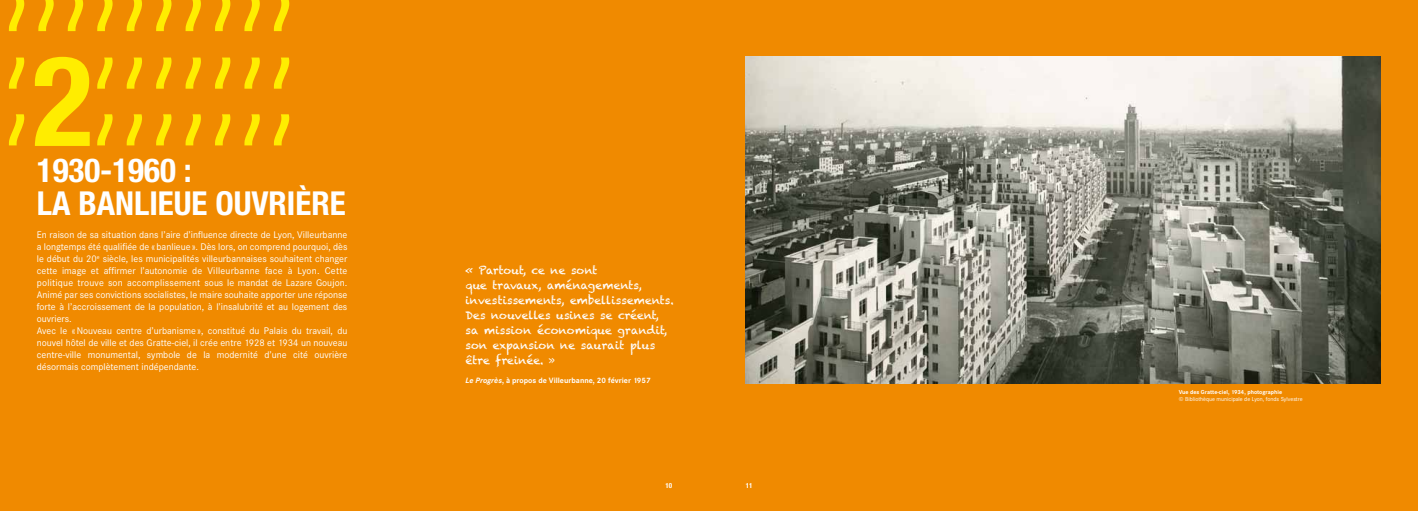
<style>
.page{position:relative;width:1418px;height:511px;background:#fff}
.page>*{position:absolute;margin:0;border:0;box-sizing:border-box;transform-origin:0 0}
.t1{font:700 condensed 125.7px "Helvetica Neue";color:#ffed00}
.t2{font:700 condensed 33px/33px "Helvetica Neue";color:#fff}
.t3{font:11px/15px "Chalkduster";color:#fff}
.t4{font:10px/12px "Corporate S";color:#fff}
.t5{font:700 8px "Corporate S";color:#fff}
.t6{font:700 condensed 7px "Helvetica Neue";color:#fff}
.t7{font:6px "Corporate S";color:#fff}
.t8{font:700 6px "Corporate S";color:#fff}
.s1{font-style:italic}
</style>
<div class="page">
<div style="left:0;top:0;width:709px;height:510px;background:#f08a00"></div>
<div style="left:709px;top:0;width:708px;height:510px;background:#f08a00"></div>
<svg style="left:9px;top:57px;width:15px;height:32px"></svg>
<svg style="left:97px;top:57px;width:16px;height:32px"></svg>
<svg style="left:127px;top:57px;width:15px;height:32px"></svg>
<svg style="left:156px;top:57px;width:15px;height:32px"></svg>
<svg style="left:185px;top:57px;width:16px;height:32px"></svg>
<svg style="left:215px;top:57px;width:15px;height:32px"></svg>
<svg style="left:244px;top:57px;width:16px;height:32px"></svg>
<svg style="left:274px;top:57px;width:15px;height:32px"></svg>
<svg style="left:9px;top:0;width:15px;height:31px"></svg>
<svg style="left:38px;top:0;width:16px;height:31px"></svg>
<svg style="left:68px;top:0;width:15px;height:31px"></svg>
<svg style="left:97px;top:0;width:16px;height:31px"></svg>
<svg style="left:127px;top:0;width:15px;height:31px"></svg>
<svg style="left:156px;top:0;width:15px;height:31px"></svg>
<svg style="left:185px;top:0;width:16px;height:31px"></svg>
<svg style="left:215px;top:0;width:15px;height:31px"></svg>
<svg style="left:244px;top:0;width:16px;height:31px"></svg>
<svg style="left:274px;top:0;width:15px;height:31px"></svg>
<svg style="left:9px;top:114px;width:15px;height:31px"></svg>
<svg style="left:97px;top:114px;width:16px;height:31px"></svg>
<svg style="left:127px;top:114px;width:15px;height:31px"></svg>
<svg style="left:156px;top:114px;width:15px;height:31px"></svg>
<svg style="left:185px;top:114px;width:16px;height:31px"></svg>
<svg style="left:215px;top:114px;width:15px;height:31px"></svg>
<svg style="left:244px;top:114px;width:16px;height:31px"></svg>
<svg style="left:274px;top:114px;width:15px;height:31px"></svg>
<img style="left:745px;top:57px;width:635px;height:326px">
<h1 class="t1" style="left:33px;top:25px;width:62px">2</h1>
<h2 class="t2" style="left:37px;top:153px;width:156px">1930-1960 :<br>LA BANLIEUE</h2>
<h2 class="t2" style="left:215px;top:186px;width:18px">OUVRIÈRE</h2>
<p class="t4" style="left:37px;top:229px;width:312px">En raison de sa situation dans l’aire d’influence directe de Lyon, Villeurbanne a longtemps été qualifiée de «banlieue ». Dès lors, on comprend pourquoi, dès le début du 20<sup>e</sup> siècle, les municipalités villeurbannaises souhaitent changer cette image et affirmer l’autonomie de Villeurbanne face à Lyon. Cette politique trouve son accomplissement sous le mandat de Lazare Goujon.<br>Animé par ses convictions socialistes, le maire souhaite apporter une réponse forte à l’accroissement de la population, à l’insalubrité et au logement des ouvriers.<br>Avec le «Nouveau centre d’urbanisme », constitué du Palais du travail, du nouvel hôtel de ville et des Gratte-ciel, il crée entre 1928 et 1934 un nouveau centre-ville monumental, symbole de la modernité d’une cité ouvrière désormais complètement indépendante.</p>
<p class="t3" style="left:465px;top:262px;width:210px">« Partout, ce ne sont<br>que travaux, aménagements, investissements, embellissements.<br>Des nouvelles usines se créent, sa mission économique grandit, son expansion ne saurait plus être freinée. »</p>
<p class="t5" style="left:465px;top:376px;width:186px"><span class="s1">Le Progrès</span>, à propos de Villeurbanne, 20 février 1957</p>
<p class="t6" style="left:665px;top:481px;width:8px">10</p>
<p class="t6" style="left:746px;top:481px;width:8px">11</p>
<p class="t8" style="left:1178px;top:388px;width:105px">Vue des Gratte-ciel, 1934, photographie</p>
<p class="t7" style="left:1178px;top:395px;width:125px">© Bibliothèque municipale de Lyon, fonds Sylvestre</p>
</div>
